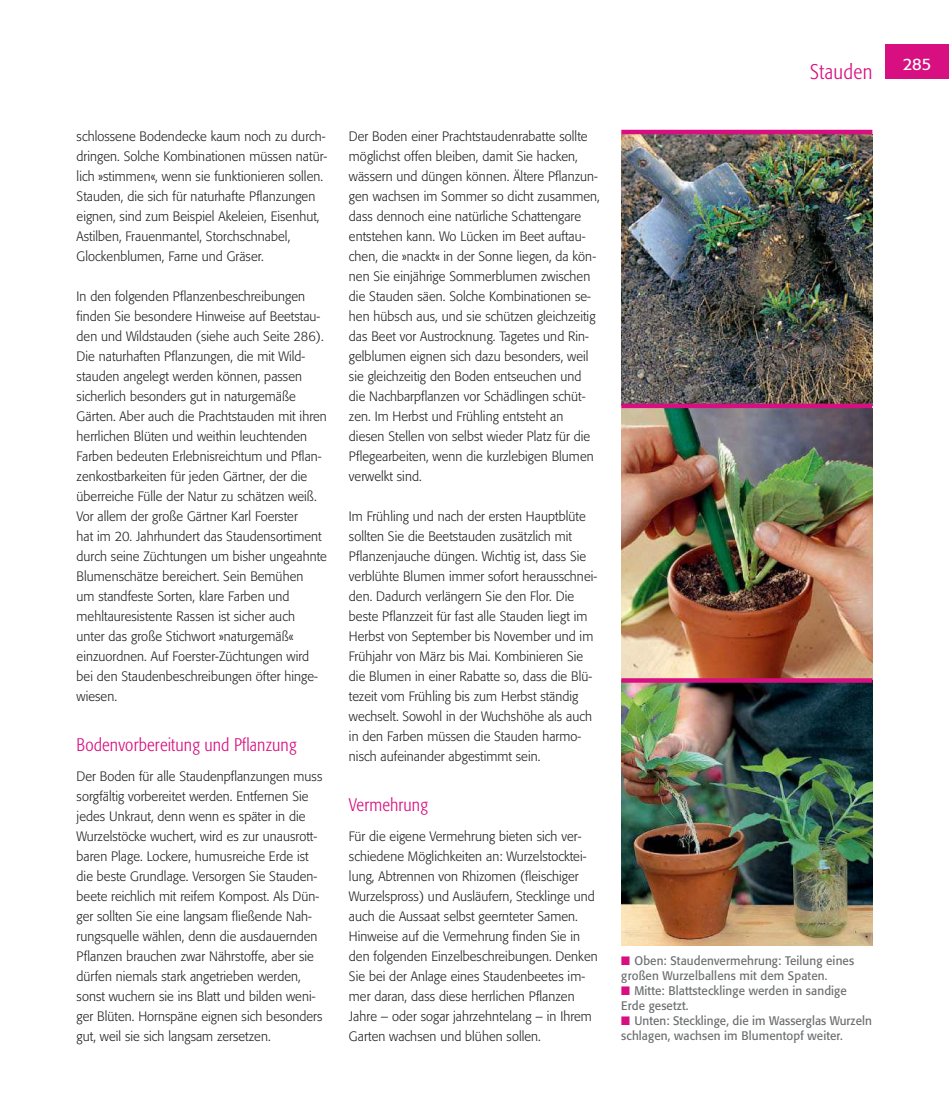
<style>
.page{position:relative;width:949px;height:1119px;background:#fff}
.page>*{position:absolute;margin:0;border:0;box-sizing:border-box;transform-origin:0 0}
.t1{font:300 condensed 21px "Formata";letter-spacing:.02em;color:#d80f80}
.t2{font:300 condensed 18px "Formata";letter-spacing:.01em;color:#d80f80}
.t3{font:16.5px "Formata";color:#fff}
.t4{font:300 13.5px/20px "Formata";letter-spacing:.005em;color:#221f1f;scale:.95 1}
.t5{font:12.3px/15px "Formata";letter-spacing:.01em;color:#6c6e70;scale:.95 1}
.s1{color:#d80f80}
</style>
<div class="page">
<div style="left:884px;top:45px;width:64px;height:34px;background:#d80f80"></div>
<img style="left:621px;top:134px;width:251px;height:269px">
<img style="left:621px;top:408px;width:251px;height:270px">
<img style="left:621px;top:682px;width:251px;height:263px">
<hr style="left:621px;top:130px;width:251px;height:4px;background:#d80f80">
<svg style="left:621px;top:678px;width:251px;height:4px"></svg>
<div style="left:621px;top:403px;width:251px;height:5px;background:#d80f80"></div>
<p class="t4" style="left:77px;top:127px;width:265px">schlossene Bodendecke kaum noch zu durch&shy;dringen. Solche Kombinationen müssen natür&shy;lich »stimmen«, wenn sie funktionieren sollen.<br>Stauden, die sich für naturhafte Pflanzungen eignen, sind zum Beispiel Akeleien, Eisenhut, Astilben, Frauenmantel, Storchschnabel, Glockenblumen, Farne und Gräser.</p>
<p class="t4" style="left:77px;top:287px;width:265px">In den folgenden Pflanzenbeschreibungen finden Sie besondere Hinweise auf Beetstau&shy;den und Wildstauden (siehe auch Seite 286).<br>Die naturhaften Pflanzungen, die mit Wild&shy;stauden angelegt werden können, passen sicherlich besonders gut in naturgemäße Gärten. Aber auch die Prachtstauden mit ihren herrlichen Blüten und weithin leuchtenden Farben bedeuten Erlebnisreichtum und Pflan&shy;zenkostbarkeiten für jeden Gärtner, der die überreiche Fülle der Natur zu schätzen weiß.<br>Vor allem der große Gärtner Karl Foerster<br>hat im 20. Jahrhundert das Staudensortiment durch seine Züchtungen um bisher ungeahnte Blumenschätze bereichert. Sein Bemühen<br>um standfeste Sorten, klare Farben und mehltauresistente Rassen ist sicher auch<br>unter das große Stichwort »naturgemäß« einzuordnen. Auf Foerster-Züchtungen wird bei den Staudenbeschreibungen öfter hinge&shy;wiesen.</p>
<h2 class="t2" style="left:77px;top:736px;width:221px">Bodenvorbereitung und Pflanzung</h2>
<p class="t4" style="left:77px;top:766px;width:260px">Der Boden für alle Staudenpflanzungen muss sorgfältig vorbereitet werden. Entfernen Sie jedes Unkraut, denn wenn es später in die Wurzelstöcke wuchert, wird es zur unausrott&shy;baren Plage. Lockere, humusreiche Erde ist die beste Grundlage. Versorgen Sie Stauden&shy;beete reichlich mit reifem Kompost. Als Dün&shy;ger sollten Sie eine langsam fließende Nah&shy;rungsquelle wählen, denn die ausdauernden Pflanzen brauchen zwar Nährstoffe, aber sie dürfen niemals stark angetrieben werden, sonst wuchern sie ins Blatt und bilden weni&shy;ger Blüten. Hornspäne eignen sich besonders gut, weil sie sich langsam zersetzen.</p>
<p class="t4" style="left:349px;top:127px;width:266px">Der Boden einer Prachtstaudenrabatte sollte möglichst offen bleiben, damit Sie hacken, wässern und düngen können. Ältere Pflanzun&shy;gen wachsen im Sommer so dicht zusammen, dass dennoch eine natürliche Schattengare entstehen kann. Wo Lücken im Beet auftau&shy;chen, die »nackt« in der Sonne liegen, da kön&shy;nen Sie einjährige Sommerblumen zwischen die Stauden säen. Solche Kombinationen se&shy;hen hübsch aus, und sie schützen gleichzeitig das Beet vor Austrocknung. Tagetes und Rin&shy;gelblumen eignen sich dazu besonders, weil sie gleichzeitig den Boden entseuchen und die Nachbarpflanzen vor Schädlingen schüt&shy;zen. Im Herbst und Frühling entsteht an diesen Stellen von selbst wieder Platz für die Pflegearbeiten, wenn die kurzlebigen Blumen verwelkt sind.</p>
<p class="t4" style="left:349px;top:506px;width:263px">Im Frühling und nach der ersten Hauptblüte sollten Sie die Beetstauden zusätzlich mit Pflanzenjauche düngen. Wichtig ist, dass Sie verblühte Blumen immer sofort herausschnei&shy;den. Dadurch verlängern Sie den Flor. Die beste Pflanzzeit für fast alle Stauden liegt im Herbst von September bis November und im Frühjahr von März bis Mai. Kombinieren Sie die Blumen in einer Rabatte so, dass die Blü&shy;tezeit vom Frühling bis zum Herbst ständig wechselt. Sowohl in der Wuchshöhe als auch in den Farben müssen die Stauden harmo&shy;nisch aufeinander abgestimmt sein.</p>
<h2 class="t2" style="left:349px;top:796px;width:80px">Vermehrung</h2>
<p class="t4" style="left:349px;top:826px;width:263px">Für die eigene Vermehrung bieten sich ver&shy;schiedene Möglichkeiten an: Wurzelstocktei&shy;lung, Abtrennen von Rhizomen (fleischiger Wurzelspross) und Ausläufern, Stecklinge und auch die Aussaat selbst geernteter Samen.<br>Hinweise auf die Vermehrung finden Sie in den folgenden Einzelbeschreibungen. Denken Sie bei der Anlage eines Staudenbeetes im&shy;mer daran, dass diese herrlichen Pflanzen Jahre – oder sogar jahrzehntelang – in Ihrem Garten wachsen und blühen sollen.</p>
<h1 class="t1" style="left:810px;top:63px;width:64px">Stauden</h1>
<p class="t5" style="left:621px;top:954px;width:246px"><span class="s1">■</span> Oben: Staudenvermehrung: Teilung eines großen Wurzelballens mit dem Spaten.</p>
<p class="t5" style="left:621px;top:984px;width:239px"><span class="s1">■</span> Mitte: Blattstecklinge werden in sandige<br>Erde gesetzt.</p>
<p class="t5" style="left:621px;top:1014px;width:265px"><span class="s1">■</span> Unten: Stecklinge, die im Wasserglas Wurzeln schlagen, wachsen im Blumentopf weiter.</p>
<p class="t3" style="left:902px;top:57px;width:30px">285</p>
</div>
